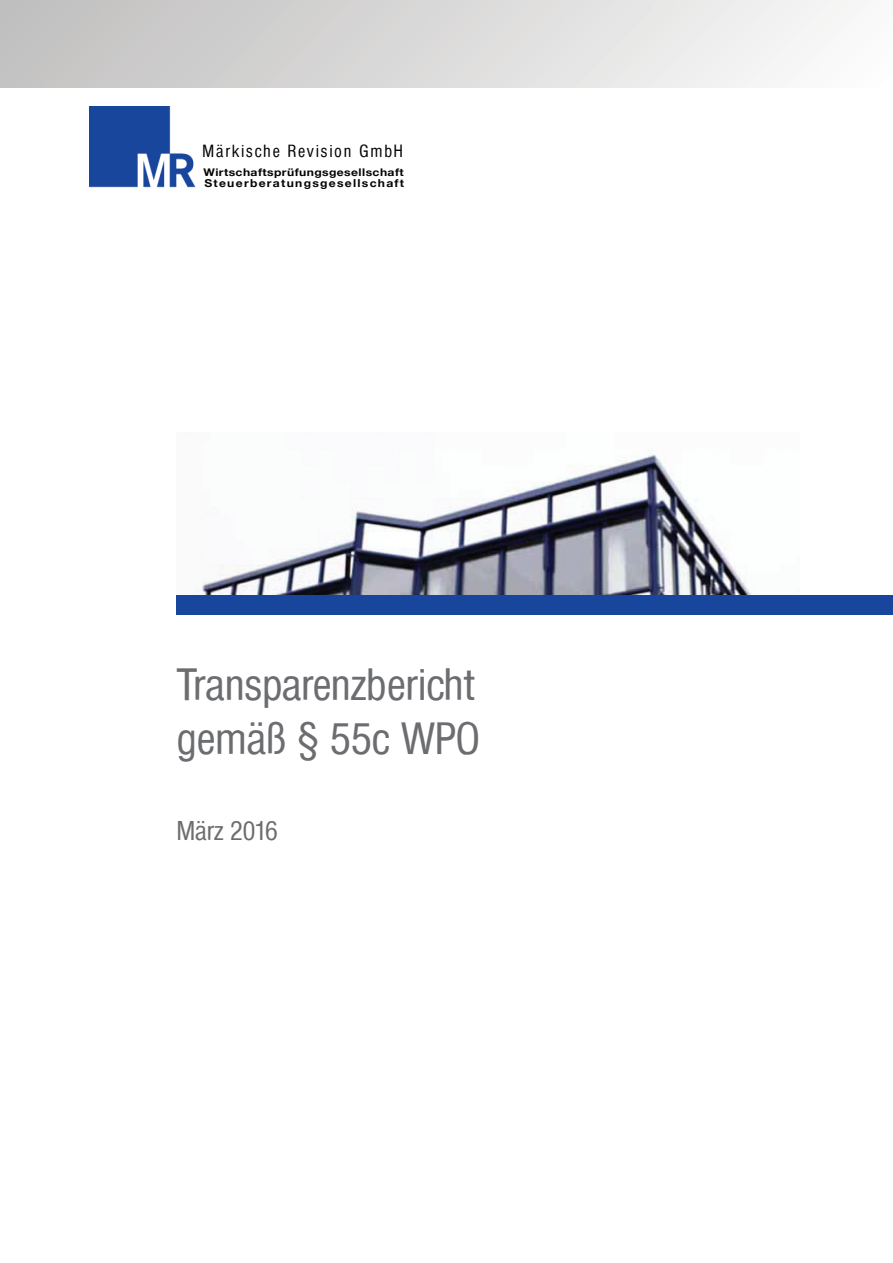
<style>
.page{position:relative;width:893px;height:1263px;background:#fff}
.page>*{position:absolute;margin:0;border:0;box-sizing:border-box;transform-origin:0 0}
.t1{font:300 45px/54px "Helvetica Condensed BQ";color:#6c6d70}
.t2{font:300 27px "Helvetica Condensed BQ";color:#6c6d70}
.t3{font:300 17.55px "Helvetica Condensed BQ";letter-spacing:.11em;color:#040503}
.t4{font:700 10.95px "Helvetica Neue";letter-spacing:.105em;color:#040503;scale:1.11 1}
.t5{font:700 10.5px "Helvetica Neue";letter-spacing:.035em;color:#040503;scale:1.15 1}
</style>
<div class="page">
<img style="left:89px;top:106px;width:107px;height:82px">
<div style="left:0;top:0;width:893px;height:87px;background:linear-gradient(to right,#c0bfbe,#fafafa)"></div>
<img style="left:202px;top:449px;width:550px;height:146px">
<div style="left:177px;top:595px;width:716px;height:19px;background:#18469d"></div>
<h3 class="t3" style="left:203px;top:141px;width:202px">Märkische Revision GmbH</h3>
<p class="t5" style="left:203px;top:164px;width:176px">Wirtschaftsprüfungsgesellschaft</p>
<p class="t4" style="left:204px;top:174px;width:182px">Steuerberatungsgesellschaft</p>
<h1 class="t1" style="left:177px;top:659px;width:305px">Transparenzbericht gemäß § 55c WPO</h1>
<h2 class="t2" style="left:177px;top:816px;width:102px">März 2016</h2>
</div>
